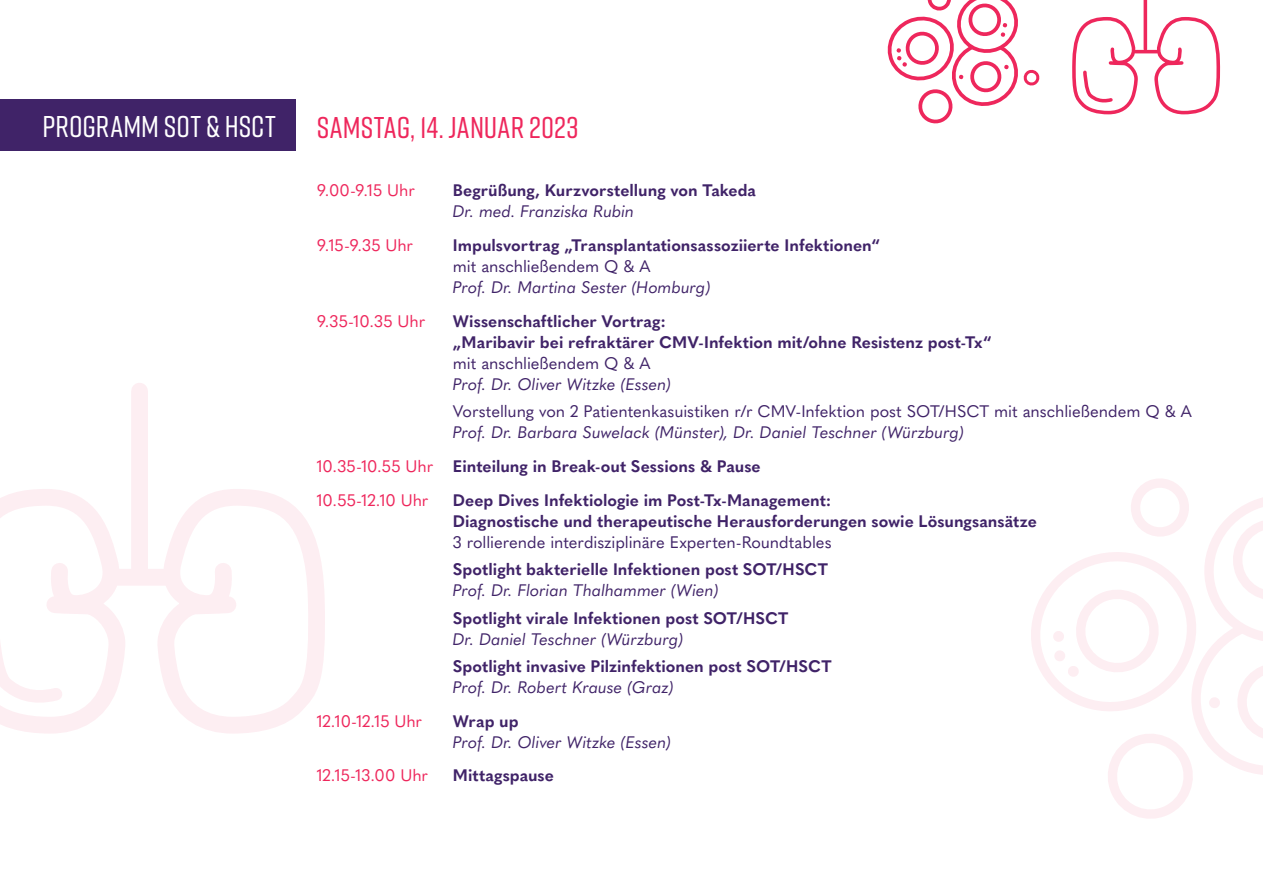
<style>
.page{position:relative;width:1263px;height:893px;background:#fff}
.page>*{position:absolute;margin:0;border:0;box-sizing:border-box;transform-origin:0 0}
.t1{font:500 30px "Rift";letter-spacing:.005em;color:#ee275c}
.t2{font:500 30px "Rift";letter-spacing:.005em;color:#fff}
.t3{font:700 16.5px/21px "Quasimoda";color:#402368}
.t4{font:16.5px/21px "Quasimoda";letter-spacing:-.005em;color:#402368}
.t5{font:16.5px "Quasimoda";letter-spacing:.005em;color:#ee275c}
.t6{font:italic 16.5px/21px "Quasimoda";color:#402368}
.s1{font-weight:400;font-style:italic}
.s2{font-weight:400}
.s3{font-style:italic}
.s4{font-weight:400;color:#ee275c}
.s5{font-weight:700;font-style:normal}
</style>
<div class="page">
<div style="left:0;top:100px;width:296px;height:51px;background:#402368"></div>
<svg style="left:887px;top:0;width:152px;height:124px"></svg>
<svg style="left:1031px;top:479px;width:232px;height:340px"></svg>
<svg style="left:158px;top:489px;width:167px;height:245px"></svg>
<svg style="left:0;top:489px;width:125px;height:245px"></svg>
<div style="left:131px;top:391px;width:17px;height:180px;background:#fdeef2"></div>
<div style="left:116px;top:569px;width:52px;height:17px;background:#fdeef2"></div>
<svg style="left:1153px;top:17px;width:68px;height:98px"></svg>
<svg style="left:1072px;top:17px;width:67px;height:98px"></svg>
<svg style="left:1143px;top:0;width:4px;height:49px"></svg>
<hr style="left:1135px;top:50px;width:22px;height:3px;background:#ee275c">
<p class="t2" style="left:43px;top:105px;width:235px">PROGRAMM SOT &amp; HSCT</p>
<p class="t1" style="left:317px;top:107px;width:263px">SAMSTAG, 14. JANUAR 2023</p>
<p class="t5" style="left:317px;top:178px;width:100px">9.00-9.15 Uhr</p>
<p class="t3" style="left:453px;top:179px;width:305px">Begrüßung, Kurzvorstellung von Takeda<br><span class="s1">Dr. med. Franziska Rubin</span></p>
<p class="t5" style="left:317px;top:233px;width:98px">9.15-9.35 Uhr</p>
<p class="t3" style="left:453px;top:234px;width:428px">Impulsvortrag „Transplantationsassoziierte Infektionen“ <span class="s2">mit anschließendem Q &amp; A<br></span><span class="s1">Prof. Dr. Martina Sester (Homburg)</span></p>
<p class="t5" style="left:317px;top:308px;width:110px">9.35-10.35 Uhr</p>
<p class="t3" style="left:453px;top:309px;width:540px">Wissenschaftlicher Vortrag:<br>„Maribavir bei refraktärer CMV-Infektion mit/ohne Resistenz post-Tx“ <span class="s2">mit anschließendem Q &amp; A<br></span><span class="s1">Prof. Dr. Oliver Witzke (Essen)</span></p>
<p class="t4" style="left:453px;top:400px;width:740px">Vorstellung von 2 Patientenkasuistiken r/r CMV-Infektion post SOT/HSCT mit anschließendem Q &amp; A<br><span class="s3">Prof. Dr. Barbara Suwelack (Münster), Dr. Daniel Teschner (Würzburg)</span></p>
<p class="t3" style="left:317px;top:454px;width:445px"><span class="s4">10.35-10.55 Uhr</span> Einteilung in Break-out Sessions &amp; Pause</p>
<p class="t5" style="left:317px;top:487px;width:113px">10.55-12.10 Uhr</p>
<p class="t3" style="left:453px;top:488px;width:585px">Deep Dives Infektiologie im Post-Tx-Management:<br>Diagnostische und therapeutische Herausforderungen sowie Lösungsansätze<br><span class="s2">3 rollierende interdisziplinäre Experten-Roundtables</span></p>
<p class="t3" style="left:453px;top:558px;width:377px">Spotlight bakterielle Infektionen post SOT/HSCT<br><span class="s1">Prof. Dr. Florian Thalhammer (Wien)</span></p>
<p class="t3" style="left:453px;top:606px;width:337px">Spotlight virale Infektionen post SOT/HSCT<br><span class="s1">Dr. Daniel Teschner (Würzburg)</span></p>
<p class="t3" style="left:453px;top:654px;width:380px">Spotlight invasive Pilzinfektionen post SOT/HSCT<br><span class="s1">Prof. Dr. Robert Krause (Graz)</span></p>
<p class="t5" style="left:317px;top:708px;width:107px">12.10-12.15 Uhr</p>
<p class="t6" style="left:453px;top:709px;width:219px"><span class="s5">Wrap up<br></span>Prof. Dr. Oliver Witzke (Essen)</p>
<p class="t5" style="left:317px;top:763px;width:113px">12.15-13.00 Uhr</p>
<p class="t3" style="left:453px;top:764px;width:103px">Mittagspause</p>
</div>
